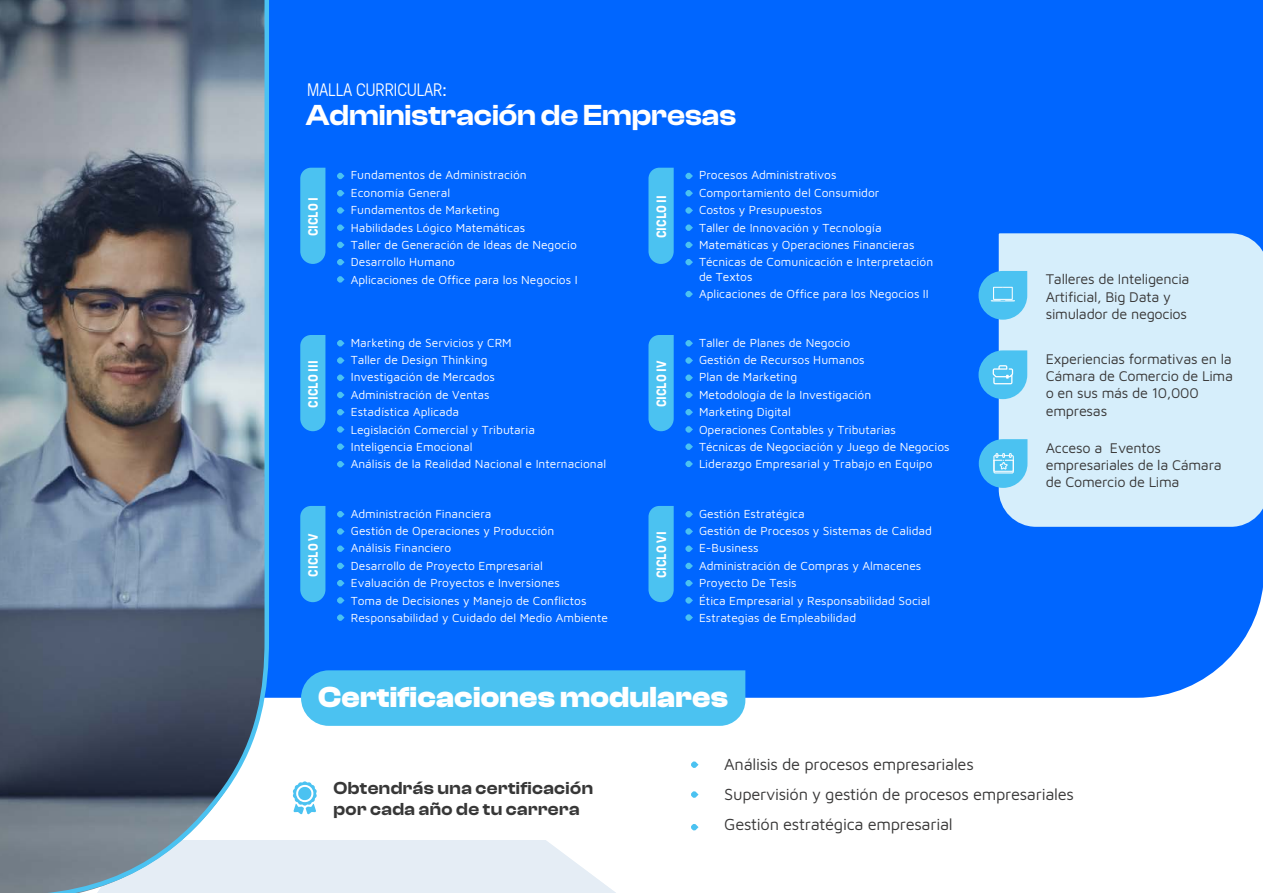
<style>
.page{position:relative;width:1263px;height:893px;background:#fff}
.page>*{position:absolute;margin:0;border:0;box-sizing:border-box;transform-origin:0 0}
.t1{font:700 30px "Clash Display";letter-spacing:.01em;color:#fff}
.t2{font:600 30px "Clash Display";color:#fff}
.t3{font:600 18px/21.6px "Clash Display";letter-spacing:.025em;color:#373737}
.t4{font:18px "GT Pressura";color:#fff}
.t5{font:16.5px/30.3px "Maven Pro";letter-spacing:-.02em;color:#383737}
.t6{font:14.4px/17.4px "Maven Pro";letter-spacing:-.02em;color:#383737}
.t7{font:700 13.5px "GT Pressura Pro";color:#fff}
.t8{font:12px/17.4px "Maven Pro";color:#fff}
</style>
<div class="page">
<svg style="left:271px;top:840px;width:345px;height:53px"></svg>
<div style="left:271px;top:0;width:992px;height:698px;background:#06f"></div>
<div style="left:301px;top:670px;width:444px;height:56px;background:#4bc2f1"></div>
<svg style="left:293px;top:781px;width:24px;height:33px"></svg>
<div style="left:999px;top:233px;width:264px;height:294px;background:#d6eefb"></div>
<svg style="left:978px;top:350px;width:49px;height:49px"></svg>
<svg style="left:979px;top:439px;width:48px;height:49px"></svg>
<svg style="left:978px;top:271px;width:49px;height:49px"></svg>
<svg style="left:691px;top:761px;width:7px;height:7px"></svg>
<svg style="left:691px;top:791px;width:7px;height:7px"></svg>
<svg style="left:691px;top:824px;width:7px;height:7px"></svg>
<svg style="left:0;top:0;width:271px;height:893px"></svg>
<svg style="left:685px;top:172px;width:8px;height:7px"></svg>
<svg style="left:685px;top:190px;width:8px;height:7px"></svg>
<svg style="left:685px;top:207px;width:8px;height:7px"></svg>
<svg style="left:685px;top:224px;width:8px;height:7px"></svg>
<svg style="left:685px;top:241px;width:8px;height:7px"></svg>
<svg style="left:685px;top:259px;width:8px;height:7px"></svg>
<svg style="left:685px;top:291px;width:8px;height:7px"></svg>
<svg style="left:300px;top:168px;width:25px;height:96px"></svg>
<svg style="left:337px;top:172px;width:8px;height:7px"></svg>
<svg style="left:337px;top:190px;width:8px;height:7px"></svg>
<svg style="left:337px;top:207px;width:8px;height:7px"></svg>
<svg style="left:337px;top:224px;width:8px;height:7px"></svg>
<svg style="left:337px;top:241px;width:8px;height:7px"></svg>
<svg style="left:337px;top:259px;width:8px;height:7px"></svg>
<svg style="left:337px;top:276px;width:8px;height:7px"></svg>
<svg style="left:648px;top:168px;width:26px;height:96px"></svg>
<svg style="left:685px;top:340px;width:8px;height:7px"></svg>
<svg style="left:685px;top:357px;width:8px;height:7px"></svg>
<svg style="left:685px;top:374px;width:8px;height:7px"></svg>
<svg style="left:685px;top:391px;width:8px;height:7px"></svg>
<svg style="left:685px;top:409px;width:8px;height:7px"></svg>
<svg style="left:685px;top:426px;width:8px;height:7px"></svg>
<svg style="left:685px;top:443px;width:8px;height:7px"></svg>
<svg style="left:685px;top:460px;width:8px;height:7px"></svg>
<svg style="left:300px;top:335px;width:25px;height:96px"></svg>
<svg style="left:337px;top:340px;width:8px;height:7px"></svg>
<svg style="left:337px;top:357px;width:8px;height:7px"></svg>
<svg style="left:337px;top:374px;width:8px;height:7px"></svg>
<svg style="left:337px;top:391px;width:8px;height:7px"></svg>
<svg style="left:337px;top:409px;width:8px;height:7px"></svg>
<svg style="left:337px;top:426px;width:8px;height:7px"></svg>
<svg style="left:337px;top:443px;width:8px;height:7px"></svg>
<svg style="left:337px;top:461px;width:8px;height:7px"></svg>
<svg style="left:648px;top:335px;width:26px;height:96px"></svg>
<svg style="left:685px;top:511px;width:8px;height:7px"></svg>
<svg style="left:685px;top:528px;width:8px;height:7px"></svg>
<svg style="left:685px;top:545px;width:8px;height:7px"></svg>
<svg style="left:685px;top:562px;width:8px;height:7px"></svg>
<svg style="left:685px;top:580px;width:8px;height:7px"></svg>
<svg style="left:685px;top:597px;width:8px;height:7px"></svg>
<svg style="left:685px;top:614px;width:8px;height:7px"></svg>
<svg style="left:300px;top:506px;width:25px;height:96px"></svg>
<svg style="left:337px;top:511px;width:8px;height:7px"></svg>
<svg style="left:337px;top:528px;width:8px;height:7px"></svg>
<svg style="left:337px;top:545px;width:8px;height:7px"></svg>
<svg style="left:337px;top:562px;width:8px;height:7px"></svg>
<svg style="left:337px;top:580px;width:8px;height:7px"></svg>
<svg style="left:337px;top:597px;width:8px;height:7px"></svg>
<svg style="left:337px;top:614px;width:8px;height:7px"></svg>
<svg style="left:648px;top:506px;width:26px;height:96px"></svg>
<h2 class="t4" style="left:307px;top:79px;width:142px">MALLA CURRICULAR:</h2>
<h1 class="t2" style="left:306px;top:98px;width:432px">Administración de Empresas</h1>
<p class="t7" style="left:306px;top:236px;width:41px;rotate:-90deg">CICLO I</p>
<p class="t8" style="left:351px;top:166px;width:228px">Fundamentos de Administración<br>Economía General<br>Fundamentos de Marketing<br>Habilidades Lógico Matemáticas<br>Taller de Generación de Ideas de Negocio<br>Desarrollo Humano<br>Aplicaciones de Office para los Negocios I</p>
<p class="t7" style="left:654px;top:238px;width:45px;rotate:-90deg">CICLO II</p>
<p class="t8" style="left:699px;top:166px;width:236px">Procesos Administrativos<br>Comportamiento del Consumidor<br>Costos y Presupuestos<br>Taller de Innovación y Tecnología Matemáticas y Operaciones Financieras Técnicas de Comunicación e Interpretación</p>
<p class="t8" style="left:699px;top:267px;width:231px">de Textos<br>Aplicaciones de Office para los Negocios II</p>
<p class="t7" style="left:306px;top:408px;width:48px;rotate:-90deg">CICLO III</p>
<p class="t8" style="left:351px;top:333px;width:257px">Marketing de Servicios y CRM<br>Taller de Design Thinking<br>Investigación de Mercados<br>Administración de Ventas<br>Estadística Aplicada<br>Legislación Comercial y Tributaria<br>Inteligencia Emocional<br>Análisis de la Realidad Nacional e Internacional</p>
<p class="t7" style="left:654px;top:407px;width:48px;rotate:-90deg">CICLO IV</p>
<p class="t8" style="left:699px;top:333px;width:252px">Taller de Planes de Negocio<br>Gestión de Recursos Humanos<br>Plan de Marketing<br>Metodología de la Investigación<br>Marketing Digital<br>Operaciones Contables y Tributarias<br>Técnicas de Negociación y Juego de Negocios<br>Liderazgo Empresarial y Trabajo en Equipo</p>
<p class="t7" style="left:306px;top:577px;width:45px;rotate:-90deg">CICLO V</p>
<p class="t8" style="left:351px;top:504px;width:259px">Administración Financiera<br>Gestión de Operaciones y Producción<br>Análisis Financiero<br>Desarrollo de Proyecto Empresarial<br>Evaluación de Proyectos e Inversiones<br>Toma de Decisiones y Manejo de Conflictos Responsabilidad y Cuidado del Medio Ambiente</p>
<p class="t7" style="left:654px;top:578px;width:48px;rotate:-90deg">CICLO VI</p>
<p class="t8" style="left:699px;top:504px;width:234px">Gestión Estratégica<br>Gestión de Procesos y Sistemas de Calidad<br>E-Business<br>Administración de Compras y Almacenes<br>Proyecto De Tesis<br>Ética Empresarial y Responsabilidad Social<br>Estrategias de Empleabilidad</p>
<h1 class="t1" style="left:318px;top:680px;width:411px">Certificaciones modulares</h1>
<p class="t6" style="left:1046px;top:270px;width:145px">Talleres de Inteligencia<br>Artificial, Big Data y simulador de negocios</p>
<p class="t6" style="left:1046px;top:349px;width:189px">Experiencias formativas en la<br>Cámara de Comercio de Lima o en sus más de 10,000 empresas</p>
<p class="t6" style="left:1046px;top:438px;width:177px">Acceso a Eventos empresariales de la Cámara de Comercio de Lima</p>
<h2 class="t3" style="left:333px;top:777px;width:261px">Obtendrás una certificación por cada año de tu carrera</h2>
<h3 class="t5" style="left:724px;top:748px;width:351px">Análisis de procesos empresariales<br>Supervisión y gestión de procesos empresariales<br>Gestión estratégica empresarial</h3>
</div>
